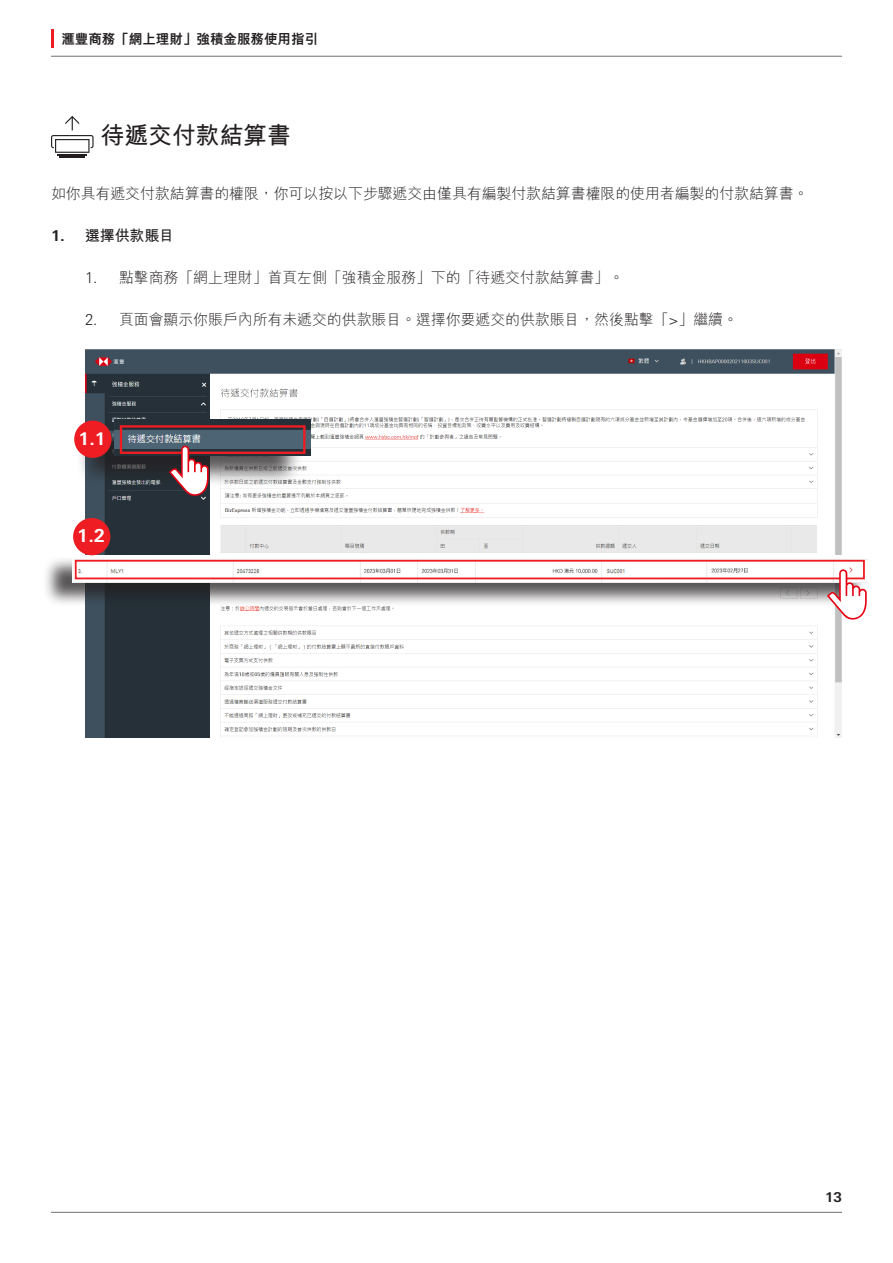
<style>
.page{position:relative;width:893px;height:1263px;background:#fff}
.page>*{position:absolute;margin:0;border:0;box-sizing:border-box;transform-origin:0 0}
.t1{font:700 24px "M Hei H Kfor HSBC";letter-spacing:-.01em;color:#231f20}
.t2{font:700 17.85px "Univers Nextfor HSBC";color:#fff}
.t3{font:700 17.55px "Univers Nextfor HSBC";color:#fff}
.t4{font:300 15px "M Hei H Kfor HSBC";letter-spacing:-.01em;color:#231f20}
.t5{font:700 15px "M Hei H Kfor HSBC";letter-spacing:-.01em;color:#231f20}
.t6{font:800 13.5px "M Hei H Kfor HSBC";color:#231f20}
.t7{font:700 13.5px "Univers Nextfor HSBC";color:#231f20}
.s1{font-family:"Univers Nextfor HSBC"}
</style>
<div class="page">
<hr style="left:51px;top:56px;width:791px;height:1px;background:#717275">
<hr style="left:51px;top:1212px;width:791px;height:1px;background:#717275">
<hr style="left:51px;top:29px;width:3px;height:19px;background:#ee1d23">
<svg style="left:51px;top:116px;width:43px;height:41px"></svg>
<img style="left:85px;top:349px;width:757px;height:389px">
<div style="left:76px;top:420px;width:227px;height:67px;background:#231f20;opacity:.75"></div>
<img style="left:115px;top:420px;width:195px;height:36px">
<div style="left:120px;top:425px;width:186px;height:29px;border:2px solid #ee1d23"></div>
<svg style="left:169px;top:445px;width:40px;height:51px"></svg>
<div style="left:42px;top:556px;width:823px;height:51px;background:#231f20;opacity:.75"></div>
<img style="left:72px;top:556px;width:796px;height:27px">
<div style="left:75px;top:560px;width:790px;height:19px;border:2px solid #ee1d23"></div>
<svg style="left:827px;top:569px;width:40px;height:51px"></svg>
<div style="left:74px;top:421px;width:38px;height:37px;background:#ee1d23;border-radius:50%"></div>
<div style="left:73px;top:518px;width:37px;height:37px;background:#ee1d23;border-radius:50%"></div>
<p class="t6" style="left:61px;top:32px;width:258px">滙豐商務「網上理財」強積金服務使用指引</p>
<h1 class="t1" style="left:101px;top:118px;width:192px">待遞交付款結算書</h1>
<p class="t4" style="left:51px;top:186px;width:759px">如你具有遞交付款結算書的權限，你可以按以下步驟遞交由僅具有編製付款結算書權限的使用者編製的付款結算書。</p>
<p class="t5" style="left:51px;top:225px;width:125px"><span class="s1">1.</span> 選擇供款賬目</p>
<p class="t4" style="left:85px;top:270px;width:541px"><span class="s1">1.</span> 點擊商務「網上理財」首頁左側「強積金服務」下的「待遞交付款結算書」。</p>
<p class="t4" style="left:85px;top:312px;width:654px"><span class="s1">2.</span> 頁面會顯示你賬戶內所有未遞交的供款賬目。選擇你要遞交的供款賬目，然後點擊「<span class="s1">&gt;</span>」繼續。</p>
<p class="t3" style="left:79px;top:426px;width:29px">1.1</p>
<p class="t2" style="left:77px;top:523px;width:29px">1.2</p>
<p class="t7" style="left:825px;top:1187px;width:18px">13</p>
</div>
